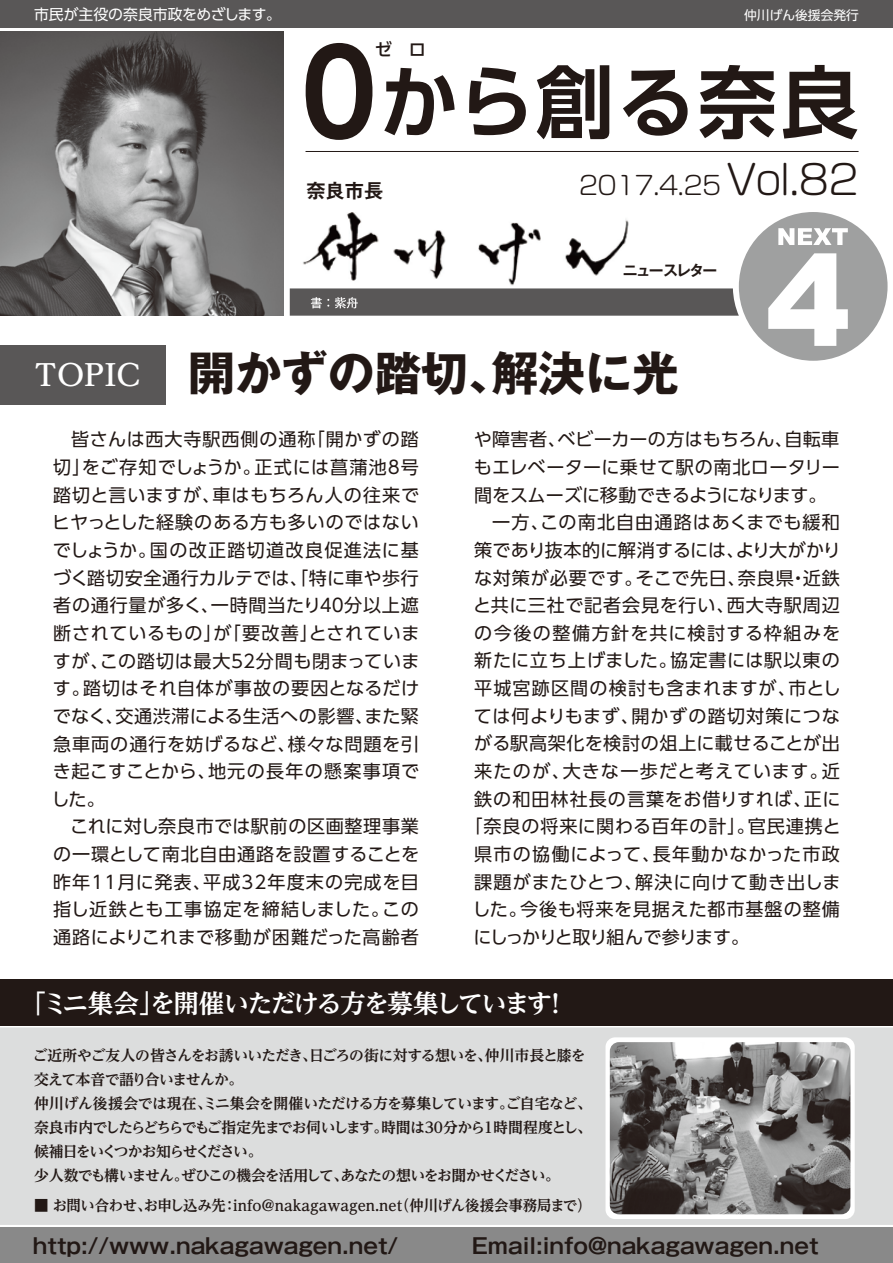
<style>
.page{position:relative;width:893px;height:1263px;background:#fff}
.page>*{position:absolute;margin:0;border:0;box-sizing:border-box;transform-origin:0 0}
.t1{font:700 116.7px "UD Shin Go Pro De";color:#221815}
.t2{font:700 78.6px "UD Shin Go Pro De";letter-spacing:.03em;color:#221815}
.t3{font:700 46.8px "Gothic MB101 Pro";color:#221815}
.t4{font:700 25.5px "UD Reimin Pro";letter-spacing:-.075em;color:#fff}
.t5{font:300 25.5px "Soft Go Std";letter-spacing:-.03em;color:#221815}
.t6{font:700 21.3px "Gothic MB101 Pro De";color:#221815}
.t7{font:700 19.2px "Gothic MB101 Pro De";color:#221815}
.t8{font:18.15px/27.6px "UD Shin Go Pro";letter-spacing:.035em;color:#221815;text-align:justify}
.t9{font:18.15px "UD Shin Go Pro";letter-spacing:.055em;color:#221815}
.t10{font:18.15px "UD Shin Go Pro";letter-spacing:.015em;color:#221815}
.t11{font:18.15px "UD Shin Go Pro";letter-spacing:.01em;color:#221815}
.t12{font:18.15px "UD Shin Go Pro";color:#221815}
.t13{font:18.15px "UD Shin Go Pro";letter-spacing:-.015em;color:#221815}
.t14{font:18.15px "UD Shin Go Pro";letter-spacing:.06em;color:#221815}
.t15{font:18.15px "UD Shin Go Pro";letter-spacing:.08em;color:#221815}
.t16{font:18.15px "UD Shin Go Pro";letter-spacing:-.055em;color:#221815}
.t17{font:500 17.1px "UD Shin Go Pro";color:#221815}
.t18{font:700 14.85px/24px "UD Reimin Pro";letter-spacing:-.045em;color:#221815}
.t19{font:700 14.85px "UD Reimin Pro";color:#221815}
.t20{font:14.85px "UD Shin Go Pro";color:#fff}
.t21{font:700 14.85px "Gothic MB101 Pro De";letter-spacing:-.125em;color:#221815}
.t22{font:12.75px "UD Shin Go Pro";color:#fff}
.s1{font-size:40.5px}
.s2{font-family:"UD Reimin Pro";font-size:29.85px;color:#fff}
</style>
<div class="page">
<img style="left:0;top:31px;width:284px;height:285px">
<img style="left:303px;top:213px;width:326px;height:73px">
<div style="left:0;top:0;width:893px;height:27px;background:#595757"></div>
<div style="left:739px;top:212px;width:148px;height:149px;background:#9fa0a0;border-radius:50%"></div>
<svg style="left:778px;top:228px;width:70px;height:17px"></svg>
<svg style="left:768px;top:253px;width:80px;height:93px"></svg>
<div style="left:0;top:345px;width:165px;height:59px;background:#595757"></div>
<hr style="left:306px;top:151px;width:553px;height:1px;background:#221815">
<svg style="left:290px;top:288px;width:449px;height:28px"></svg>
<div style="left:0;top:1227px;width:893px;height:36px;background:#898989"></div>
<div style="left:0;top:1027px;width:893px;height:198px;background:#dcdddd"></div>
<div style="left:0;top:979px;width:893px;height:46px;background:#221815"></div>
<svg style="left:605px;top:1037px;width:250px;height:182px"></svg>
<img style="left:610px;top:1042px;width:240px;height:172px">
<p class="t20" style="left:34px;top:3px;width:249px">市民が主役の奈良市政をめざします。</p>
<p class="t22" style="left:744px;top:5px;width:116px">仲川げん後援会発行</p>
<p class="t17" style="left:375px;top:35px;width:53px">ゼ　ロ</p>
<h1 class="t1" style="left:301px;top:-1px;width:79px">0</h1>
<h2 class="t2" style="left:380px;top:38px;width:481px">から創る奈良</h2>
<p class="t7" style="left:306px;top:175px;width:78px">奈良市長</p>
<h3 class="t5" style="left:579px;top:167px;width:281px">2017.4.25 <span class="s1">Vol.82</span></h3>
<p class="t21" style="left:623px;top:258px;width:96px">ニュースレター</p>
<h3 class="t3" style="left:34px;top:334px;width:646px"><span class="s2">TOPIC</span> 開かずの踏切、解決に光</h3>
<p class="t8" style="left:51px;top:425px;width:370px;text-indent:20px">皆さんは西大寺駅西側の通称「開かずの踏切」をご存知でしょうか。正式には菖蒲池８号踏切と言いますが、車はもちろん人の往来でヒヤっとした経験のある方も多いのではないでしょうか。国の改正踏切道改良促進法に基づく踏切安全通行カルテでは、「特に車や歩行者の通行量が多く、一時間当たり４０分以上遮断されているもの」が「要改善」とされていますが、この踏切は最大５２分間も閉まっています。踏切はそれ自体が事故の要因となるだけでなく、交通渋滞による生活への影響、また緊急車両の通行を妨げるなど、様々な問題を引き起こすことから、地元の長年の懸案事項でした。</p>
<p class="t8" style="left:53px;top:812px;width:368px;text-indent:17px">これに対し奈良市では駅前の区画整理事業の一環として南北自由通路を設置することを昨年11月に発表、平成32年度末の完成を目指し近鉄とも工事協定を締結しました。この通路によりこれまで移動が困難だった高齢者</p>
<p class="t11" style="left:474px;top:425px;width:367px">や障害者、ベビーカーの方はもちろん、自転車</p>
<p class="t10" style="left:474px;top:452px;width:367px">もエレベーターに乗せて駅の南北ロータリー</p>
<p class="t13" style="left:474px;top:480px;width:354px">間をスムーズに移動できるようになります。</p>
<p class="t8" style="left:492px;top:508px;width:349px">一方、この南北自由通路はあくまでも緩和</p>
<p class="t12" style="left:474px;top:535px;width:368px">策であり抜本的に解消するには、より大がかり</p>
<p class="t8" style="left:474px;top:563px;width:367px">な対策が必要です。そこで先日、奈良県・近鉄</p>
<p class="t8" style="left:473px;top:591px;width:368px">と共に三社で記者会見を行い、西大寺駅周辺</p>
<p class="t15" style="left:474px;top:618px;width:368px">の今後の整備方針を共に検討する枠組みを</p>
<p class="t8" style="left:474px;top:646px;width:367px">新たに立ち上げました。協定書には駅以東の</p>
<p class="t8" style="left:474px;top:674px;width:368px">平城宮跡区間の検討も含まれますが、市とし</p>
<p class="t8" style="left:474px;top:701px;width:368px">ては何よりもまず、開かずの踏切対策につな</p>
<p class="t10" style="left:474px;top:729px;width:367px">がる駅高架化を検討の俎上に載せることが出</p>
<p class="t14" style="left:474px;top:756px;width:367px">来たのが、大きな一歩だと考えています。近</p>
<p class="t9" style="left:474px;top:784px;width:368px">鉄の和田林社長の言葉をお借りすれば、正に</p>
<p class="t8" style="left:464px;top:812px;width:378px">「奈良の将来に関わる百年の計」。官民連携と</p>
<p class="t9" style="left:474px;top:839px;width:367px">県市の協働によって、長年動かなかった市政</p>
<p class="t8" style="left:474px;top:867px;width:368px">課題がまたひとつ、解決に向けて動き出しま</p>
<p class="t9" style="left:472px;top:895px;width:369px">した。今後も将来を見据えた都市基盤の整備</p>
<p class="t16" style="left:474px;top:922px;width:277px">にしっかりと取り組んで参ります。</p>
<h3 class="t4" style="left:21px;top:983px;width:549px">「ミニ集会」を開催いただける方を募集しています！</h3>
<p class="t18" style="left:33px;top:1043px;width:561px">ご近所やご友人の皆さんをお誘いいただき、日ごろの街に対する想いを、仲川市長と膝を交えて本音で語り合いませんか。<br>仲川げん後援会では現在、ミニ集会を開催いただける方を募集しています。ご自宅など、奈良市内でしたらどちらでもご指定先までお伺いします。時間は30分から１時間程度とし、候補日をいくつかお知らせください。<br>少人数でも構いません。ぜひこの機会を活用して、あなたの想いをお聞かせください。</p>
<p class="t19" style="left:34px;top:1193px;width:559px">■ お問い合わせ、お申し込み先：info@nakagawagen.net（仲川げん後援会事務局まで）</p>
<p class="t6" style="left:33px;top:1228px;width:367px">http://www.nakagawagen.net/</p>
<p class="t6" style="left:472px;top:1228px;width:348px">Email:info@nakagawagen.net</p>
</div>
